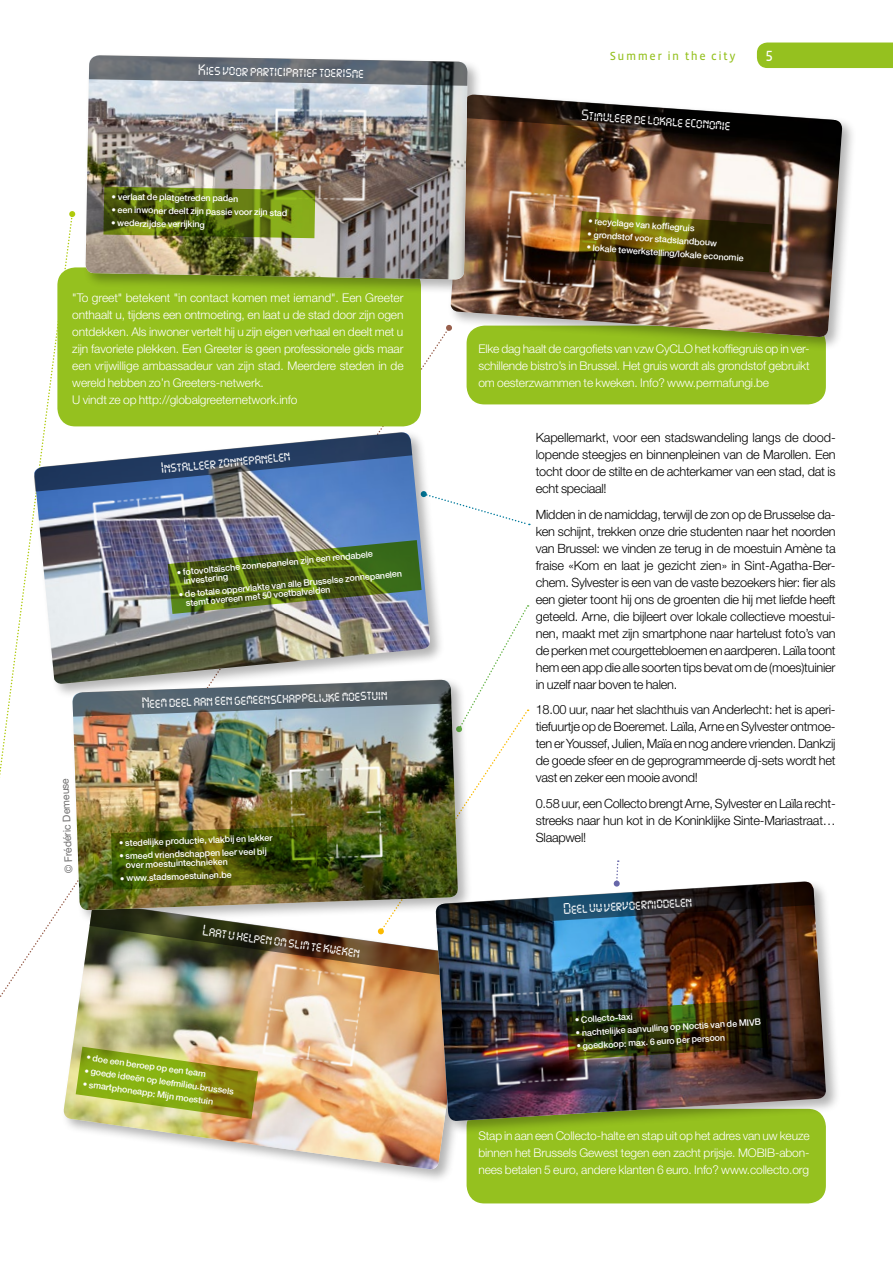
<style>
.page{position:relative;width:893px;height:1263px;background:#fff}
.page>*{position:absolute;margin:0;border:0;box-sizing:border-box;transform-origin:0 0}
.t1{font:15px "Vista Sans Reg";color:#fff}
.t2{font:13.5px "Digital";color:#fff}
.t3{font:300 12.75px/17px "Helvetica Neue LT Std";letter-spacing:-.02em;color:#000;text-align:justify}
.t4{font:300 12px/17px "Helvetica Neue LT Std";letter-spacing:-.01em;color:#fff;text-align:justify}
.t5{font:12px "Vista Sans Reg";letter-spacing:.125em;color:#95c11f}
.t6{font:10.5px "Helvetica Neue";color:#706f6f}
.t7{font:500 9px/8.4px "Helvetica Neue";color:#fff}
</style>
<div class="page">
<svg style="left:69px;top:211px;width:6px;height:6px"></svg>
<div style="left:57px;top:267px;width:364px;height:159px;background:#95c11f;border-radius:18px"></div>
<svg style="left:445px;top:499px;width:85px;height:27px"></svg>
<div style="left:467px;top:1109px;width:359px;height:94px;background:#95c11f;border-radius:18px"></div>
<div style="left:467px;top:326px;width:359px;height:78px;background:#95c11f;border-radius:18px"></div>
<div style="left:757px;top:43px;width:136px;height:25px;background:#95c11f"></div>
<div style="left:61px;top:900px;width:420px;height:284px;background:#000;opacity:.3"></div>
<img style="left:63px;top:903px;width:405px;height:267px">
<img style="left:257px;top:978px;width:113px;height:93px">
<svg style="left:76px;top:1047px;width:182px;height:72px;background:#a5af3d"></svg>
<div style="left:433px;top:879px;width:408px;height:257px;background:#000;opacity:.3"></div>
<img style="left:435px;top:882px;width:391px;height:239px">
<img style="left:487px;top:984px;width:106px;height:105px">
<img style="left:566px;top:1000px;width:203px;height:60px">
<img style="left:34px;top:435px;width:397px;height:249px">
<svg style="left:34px;top:431px;width:378px;height:61px"></svg>
<img style="left:88px;top:489px;width:109px;height:51px">
<div style="left:448px;top:92px;width:409px;height:260px;background:#000;opacity:.3"></div>
<img style="left:451px;top:95px;width:392px;height:242px">
<svg style="left:483px;top:94px;width:359px;height:50px"></svg>
<img style="left:498px;top:186px;width:107px;height:106px">
<img style="left:578px;top:211px;width:194px;height:61px">
<div style="left:83px;top:53px;width:400px;height:241px;background:#000;opacity:.3"></div>
<img style="left:86px;top:56px;width:382px;height:224px">
<svg style="left:89px;top:55px;width:379px;height:31px;background:#81878e"></svg>
<img style="left:269px;top:105px;width:102px;height:100px">
<svg style="left:103px;top:186px;width:212px;height:52px;background:#607319"></svg>
<img style="left:72px;top:540px;width:742px;height:438px">
<p class="t2" style="left:199px;top:61px;width:167px;rotate:1deg">Kies voor participatief toerisme</p>
<p class="t7" style="left:112px;top:192px;width:128px;rotate:1deg">• verlaat de platgetreden paden</p>
<p class="t7" style="left:111px;top:205px;width:178px;rotate:1deg">• een inwoner deelt zijn passie voor zijn stad</p>
<p class="t7" style="left:111px;top:219px;width:95px;rotate:1deg">• wederzijdse verrijking</p>
<p class="t4" style="left:72px;top:289px;width:333px;text-align:left">"To greet" betekent "in contact komen met iemand". Een Greeter onthaalt u, tijdens een ontmoeting, en laat u de stad door zijn ogen ontdekken. Als inwoner vertelt hij u zijn eigen verhaal en deelt met u zijn favoriete plekken. Een Greeter is geen professionele gids maar een vrijwillige ambassadeur van zijn stad. Meerdere steden in de wereld hebben zo’n Greeters-netwerk.<br>U vindt ze op http://globalgreeternetwork.info</p>
<p class="t2" style="left:160px;top:459px;width:131px;rotate:-5deg">Installeer zonnepanelen</p>
<p class="t7" style="left:182px;top:568px;width:192px;text-indent:-6px;rotate:-6deg">• fotovoltaïsche zonnepanelen zijn een rendabele investering</p>
<p class="t7" style="left:185px;top:591px;width:220px;text-indent:-6px;rotate:-6deg">• de totale oppervlakte van alle Brusselse zonnepanelen stemt overeen met 50 voetbalvelden</p>
<p class="t6" style="left:62px;top:873px;width:97px;rotate:-92deg">© Frédéric Demeuse</p>
<p class="t2" style="left:142px;top:694px;width:247px;rotate:-2deg">Neem deel aan een gemeenschappelijke moestuin</p>
<p class="t7" style="left:119px;top:839px;width:155px;rotate:-2deg">• stedelijke productie, vlakbij en lekker</p>
<p class="t7" style="left:125px;top:851px;width:143px;line-height:9px;text-indent:-6px;rotate:-2deg">• smeed vriendschappen leer veel bij over moestuintechnieken</p>
<p class="t7" style="left:120px;top:874px;width:113px;rotate:-2deg">• www.stadsmoestuinen.be</p>
<p class="t2" style="left:204px;top:922px;width:160px;rotate:8deg">Laat u helpen om slim te kweken</p>
<p class="t7" style="left:87px;top:1053px;width:122px;rotate:8deg">• doe een beroep op een team</p>
<p class="t7" style="left:85px;top:1066px;width:152px;rotate:8deg">• goede ideeën op leefmilieu.brussels</p>
<p class="t7" style="left:83px;top:1079px;width:133px;rotate:8deg">• smartphoneapp: Mijn moestuin</p>
<p class="t5" style="left:610px;top:50px;width:127px">Summer in the city</p>
<p class="t1" style="left:765px;top:46px;width:9px">5</p>
<p class="t2" style="left:582px;top:106px;width:151px;rotate:4deg">Stimuleer de lokale economie</p>
<p class="t7" style="left:589px;top:217px;width:108px;rotate:4deg">• recyclage van koffi egruis</p>
<p class="t7" style="left:588px;top:230px;width:131px;rotate:4deg">• grondstof voor stadslandbouw</p>
<p class="t7" style="left:587px;top:243px;width:159px;rotate:4deg">• lokale tewerkstelling/lokale economie</p>
<p class="t4" style="left:478px;top:340px;width:333px">Elke dag haalt de cargofiets van vzw CyCLO het koffiegruis op in ver&shy;schillende bistro’s in Brussel. Het gruis wordt als grondstof gebruikt om oesterzwammen te kweken. Info? www.permafungi.be</p>
<p class="t3" style="left:536px;top:429px;width:301px">Kapellemarkt, voor een stadswandeling langs de dood&shy;lopende steegjes en binnenpleinen van de Marollen. Een tocht door de stilte en de achterkamer van een stad, dat is echt speciaal!</p>
<p class="t3" style="left:536px;top:505px;width:302px">Midden in de namiddag, terwijl de zon op de Brusselse da&shy;ken schijnt, trekken onze drie studenten naar het noorden van Brussel: we vinden ze terug in de moestuin Amène ta fraise «Kom en laat je gezicht zien» in Sint-Agatha-Ber&shy;chem. Sylvester is een van de vaste bezoekers hier: fier als een gieter toont hij ons de groenten die hij met liefde heeft geteeld. Arne, die bijleert over lokale collectieve moestui&shy;nen, maakt met zijn smartphone naar hartelust foto’s van de perken met courgettebloemen en aardperen. Laïla toont hem een app die alle soorten tips bevat om de (moes)tuinier in uzelf naar boven te halen.</p>
<p class="t3" style="left:536px;top:701px;width:301px">18.00 uur, naar het slachthuis van Anderlecht: het is aperi&shy;tiefuurtje op de Boeremet. Laïla, Arne en Sylvester ontmoe&shy;ten er Youssef, Julien, Maïa en nog andere vrienden. Dankzij de goede sfeer en de geprogrammeerde dj-sets wordt het vast en zeker een mooie avond!</p>
<p class="t3" style="left:536px;top:795px;width:301px">0.58 uur, een Collecto brengt Arne, Sylvester en Laïla recht&shy;streeks naar hun kot in de Koninklijke Sinte-Mariastraat… Slaapwel!</p>
<p class="t2" style="left:563px;top:900px;width:130px;rotate:-3deg">Deel uw vervoermiddelen</p>
<p class="t7" style="left:575px;top:1016px;width:60px;rotate:-4deg">• Collecto-taxi</p>
<p class="t7" style="left:575px;top:1029px;width:187px;rotate:-4deg">• nachtelijke aanvulling op Noctis van de MIVB</p>
<p class="t7" style="left:576px;top:1042px;width:150px;rotate:-4deg">• goedkoop: max. 6 euro per persoon</p>
<p class="t4" style="left:478px;top:1127px;width:333px">Stap in aan een Collecto-halte en stap uit op het adres van uw keuze binnen het Brussels Gewest tegen een zacht prijsje. MOBIB-abon&shy;nees betalen 5 euro, andere klanten 6 euro. Info? www.collecto.org</p>
</div>
